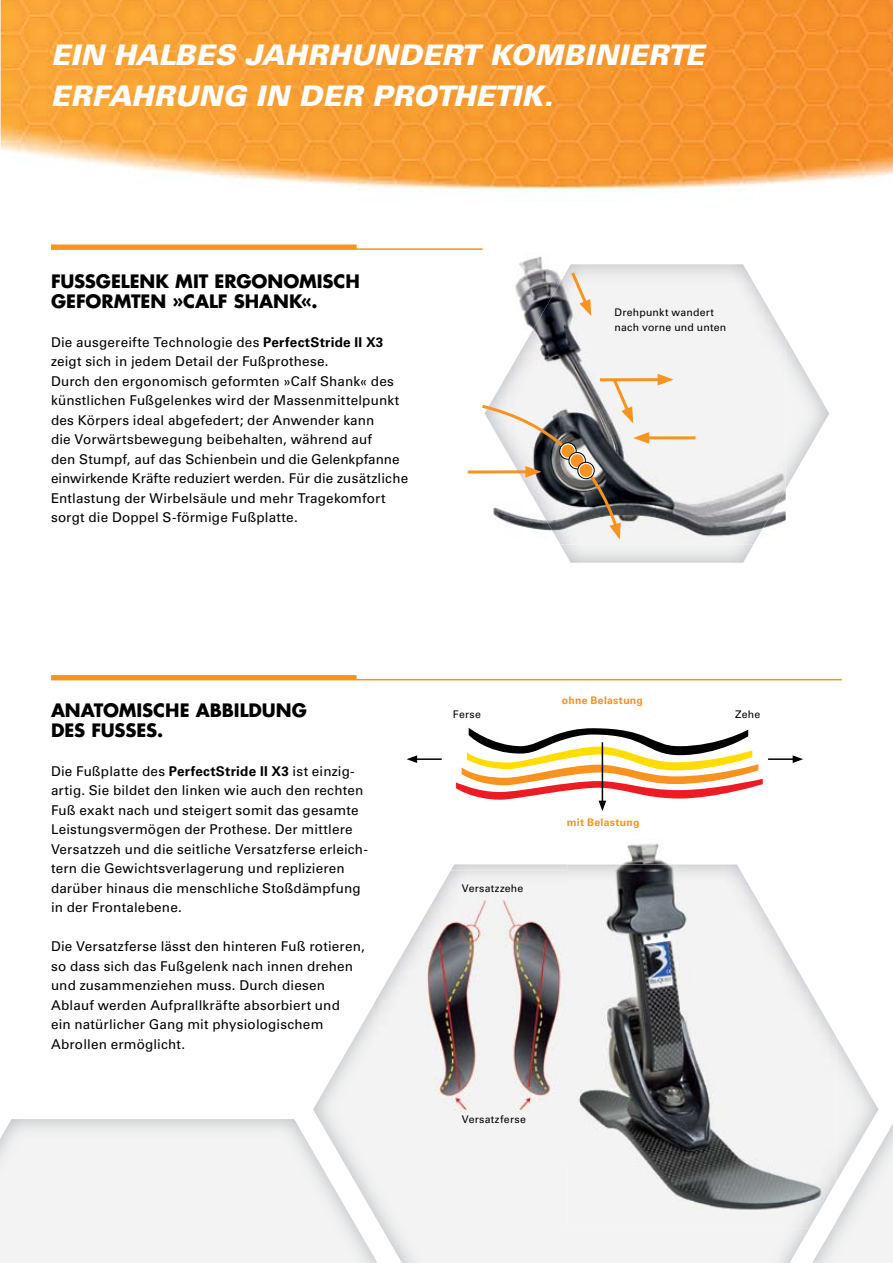
<style>
.page{position:relative;width:893px;height:1263px;background:#fff}
.page>*{position:absolute;margin:0;border:0;box-sizing:border-box;transform-origin:0 0}
.t1{font:italic 900 28.35px "Univers LT Std";letter-spacing:.01em;color:#fff}
.t2{font:700 18px/19.5px "Futura Std";letter-spacing:-.005em;color:#000}
.t3{font:13.5px/19.5px "Univers LT Std";letter-spacing:.01em;color:#000}
.t4{font:10.5px/15px "Univers LT Std";letter-spacing:.025em;color:#000}
.t5{font:700 10.5px "Univers LT Std";letter-spacing:.035em;color:#f7931e}
.s1{font-weight:700}
</style>
<div class="page">
<img style="left:1px;top:0;width:892px;height:192px">
<img style="left:560px;top:339px;width:269px;height:224px">
<img style="left:375px;top:870px;width:193px;height:294px">
<img style="left:467px;top:256px;width:285px;height:218px">
<img style="left:485px;top:279px;width:301px;height:265px">
<img style="left:562px;top:264px;width:189px;height:15px">
<img style="left:623px;top:843px;width:45px;height:21px">
<img style="left:568px;top:864px;width:215px;height:364px">
<img style="left:782px;top:943px;width:55px;height:285px">
<img style="left:812px;top:1123px;width:81px;height:140px">
<svg style="left:832px;top:1221px;width:5px;height:7px"></svg>
<hr style="left:51px;top:248px;width:432px;height:2px;background:#f7931e">
<hr style="left:51px;top:679px;width:791px;height:1px;background:#f7931e">
<div style="left:51px;top:675px;width:306px;height:5px;background:#f7931e"></div>
<div style="left:51px;top:244px;width:306px;height:5px;background:#f7931e"></div>
<hr style="left:468px;top:470px;width:63px;height:3px;background:#f7931e">
<svg style="left:569px;top:269px;width:22px;height:47px"></svg>
<hr style="left:600px;top:378px;width:63px;height:3px;background:#f7931e">
<svg style="left:658px;top:374px;width:16px;height:11px"></svg>
<hr style="left:644px;top:436px;width:51px;height:3px;background:#f7931e">
<svg style="left:479px;top:376px;width:170px;height:163px"></svg>
<svg style="left:456px;top:728px;width:307px;height:83px"></svg>
<hr style="left:768px;top:758px;width:27px;height:2px;background:#000">
<svg style="left:793px;top:755px;width:10px;height:8px"></svg>
<hr style="left:415px;top:758px;width:27px;height:2px;background:#000">
<svg style="left:407px;top:755px;width:10px;height:8px"></svg>
<h1 class="t1" style="left:51px;top:37px;width:128px">EIN HALBES</h1>
<h1 class="t1" style="left:245px;top:37px;width:311px">JAHRHUNDERT KOMBI</h1>
<h1 class="t1" style="left:594px;top:37px;width:109px">NIERTE</h1>
<h1 class="t1" style="left:51px;top:78px;width:504px">ERFAHRUNG IN DER PROTHETIK.</h1>
<h2 class="t2" style="left:51px;top:271px;width:310px">FUSSGELENK MIT ERGONOMISCH<br>GEFORMTEN »CALF SHANK«.</h2>
<p class="t3" style="left:51px;top:332px;width:359px">Die ausgereifte Technologie des <span class="s1">PerfectStride II X3 </span>zeigt sich in jedem Detail der Fußprothese.<br>Durch den ergonomisch geformten »Calf Shank« des künstlichen Fußgelenkes wird der Massenmittelpunkt des Körpers ideal abgefedert; der Anwender kann<br>die Vorwärtsbewegung beibehalten, während auf<br>den Stumpf, auf das Schienbein und die Gelenkpfanne einwirkende Kräfte reduziert werden. Für die zusätzliche Entlastung der Wirbelsäule und mehr Tragekomfort sorgt die Doppel S-förmige Fußplatte.</p>
<p class="t4" style="left:614px;top:305px;width:113px">Drehpunkt wandert nach vorne und unten</p>
<h2 class="t2" style="left:51px;top:700px;width:257px">ANATOMISCHE ABBILDUNG<br>DES FUSSES.</h2>
<p class="t3" style="left:51px;top:761px;width:319px">Die Fußplatte des <span class="s1">PerfectStride II X3</span> ist einzig&shy;artig. Sie bildet den linken wie auch den rechten Fuß exakt nach und steigert somit das gesamte Leistungsvermögen der Prothese. Der mittlere Versatzzeh und die seitliche Versatzferse erleich&shy;tern die Gewichtsverlagerung und replizieren darüber hinaus die menschliche Stoßdämpfung in der Frontalebene.</p>
<p class="t3" style="left:51px;top:936px;width:315px">Die Versatzferse lässt den hinteren Fuß rotieren, so dass sich das Fußgelenk nach innen drehen und zusammenziehen muss. Durch diesen Ablauf werden Aufprallkräfte absorbiert und<br>ein natürlicher Gang mit physiologischem Abrollen ermöglicht.</p>
<p class="t4" style="left:453px;top:707px;width:30px">Ferse</p>
<p class="t5" style="left:562px;top:694px;width:83px">ohne Belastung</p>
<p class="t4" style="left:462px;top:881px;width:63px">Versatzzehe</p>
<p class="t5" style="left:567px;top:816px;width:74px">mit Belastung</p>
<p class="t4" style="left:462px;top:1112px;width:65px">Versatzferse</p>
<p class="t4" style="left:735px;top:707px;width:27px">Zehe</p>
</div>
